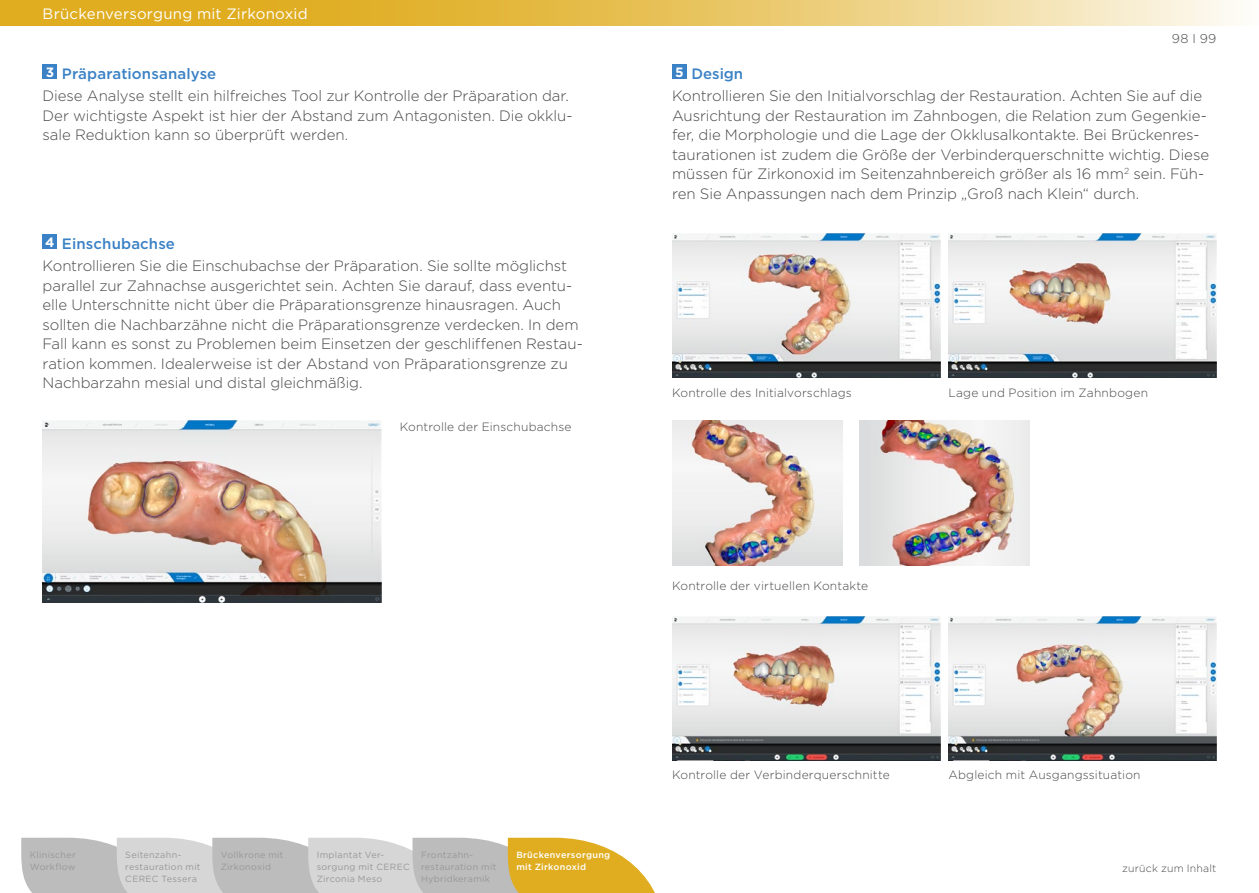
<style>
.page{position:relative;width:1259px;height:893px;background:#fff}
.page>*{position:absolute;margin:0;border:0;box-sizing:border-box;transform-origin:0 0}
.t1{font:300 15px/19.5px "Gotham";letter-spacing:-.005em;color:#484848}
.t2{font:15px "Gotham";letter-spacing:.015em;color:#fff}
.t3{font:300 12.75px "Gotham";color:#484848}
.t4{font:300 12px "Gotham";letter-spacing:.015em;color:#484848}
.t5{font:300 10.5px "Gotham";letter-spacing:.02em;color:#484848}
.t6{font:9px/12px "Gotham";letter-spacing:.035em;color:#989898}
.t7{font:500 9px/12px "Gotham";letter-spacing:.035em;color:#fff}
.s1{font-weight:700;font-size:13.5px;color:#fff}
.s2{font-weight:500;color:#3a81c5}
</style>
<div class="page">
<svg style="left:0;top:0;width:1240px;height:26px;background:#e8c562"></svg>
<img style="left:948px;top:234px;width:268px;height:144px">
<img style="left:948px;top:617px;width:268px;height:143px">
<img style="left:672px;top:617px;width:268px;height:143px">
<img style="left:672px;top:421px;width:170px;height:145px">
<img style="left:859px;top:421px;width:170px;height:145px">
<svg style="left:21px;top:838px;width:634px;height:55px;background:#cfc5ab"></svg>
<div style="left:43px;top:64px;width:14px;height:15px;background:#3a81c5"></div>
<div style="left:43px;top:234px;width:14px;height:15px;background:#3a81c5"></div>
<div style="left:672px;top:64px;width:15px;height:15px;background:#3a81c5"></div>
<img style="left:43px;top:421px;width:338px;height:182px">
<img style="left:672px;top:234px;width:268px;height:144px">
<p class="t2" style="left:43px;top:4px;width:267px">Brückenversorgung mit Zirkonoxid</p>
<p class="t1" style="left:43px;top:62px;width:528px;line-height:22.6px"><span class="s1">3</span> <span class="s2">Präparationsanalyse<br></span>Diese Analyse stellt ein hilfreiches Tool zur Kontrolle der Präparation dar.</p>
<p class="t1" style="left:43px;top:105px;width:531px">Der wichtigste Aspekt ist hier der Abstand zum Antagonisten. Die okklu&shy;sale Reduktion kann so überprüft werden.</p>
<p class="t1" style="left:43px;top:232px;width:526px;line-height:22.6px"><span class="s1">4</span> <span class="s2">Einschubachse<br></span>Kontrollieren Sie die Einschubachse der Präparation. Sie sollte möglichst</p>
<p class="t1" style="left:43px;top:275px;width:542px">parallel zur Zahnachse ausgerichtet sein. Achten Sie darauf, dass eventu&shy;elle Unterschnitte nicht über die Präparationsgrenze hinausragen. Auch sollten die Nachbarzähne nicht die Präparationsgrenze verdecken. In dem Fall kann es sonst zu Problemen beim Einsetzen der geschliffenen Restau&shy;ration kommen. Idealerweise ist der Abstand von Präparationsgrenze zu Nachbarzahn mesial und distal gleichmäßig.</p>
<p class="t4" style="left:400px;top:419px;width:173px">Kontrolle der Einschubachse</p>
<p class="t3" style="left:1172px;top:30px;width:46px">98 I 99</p>
<p class="t1" style="left:672px;top:62px;width:531px;line-height:22.6px"><span class="s1">5</span> <span class="s2">Design<br></span>Kontrollieren Sie den Initialvorschlag der Restauration. Achten Sie auf die</p>
<p class="t1" style="left:672px;top:105px;width:538px">Ausrichtung der Restauration im Zahnbogen, die Relation zum Gegenkie&shy;fer, die Morphologie und die Lage der Okklusalkontakte. Bei Brückenres&shy;taurationen ist zudem die Größe der Verbinderquerschnitte wichtig. Diese müssen für Zirkonoxid im Seitenzahnbereich größer als 16 mm<sup>2</sup> sein. Füh&shy;ren Sie Anpassungen nach dem Prinzip „Groß nach Klein“ durch.</p>
<p class="t4" style="left:672px;top:385px;width:181px">Kontrolle des Initialvorschlags</p>
<p class="t4" style="left:672px;top:578px;width:198px">Kontrolle der virtuellen Kontakte</p>
<p class="t4" style="left:948px;top:385px;width:201px">Lage und Position im Zahnbogen</p>
<p class="t6" style="left:30px;top:848px;width:48px">Klinischer<br>Workflow</p>
<p class="t6" style="left:221px;top:848px;width:64px">Vollkrone mit<br>Zirkonoxid</p>
<p class="t6" style="left:317px;top:848px;width:94px">Implantat Ver&shy;sorgung mit CEREC<br>Zirconia Meso</p>
<p class="t6" style="left:421px;top:848px;width:77px">Frontzahn&shy;restauration mit<br>Hybridkeramik</p>
<p class="t7" style="left:516px;top:848px;width:95px">Brückenversorgung mit Zirkonoxid</p>
<p class="t6" style="left:125px;top:848px;width:77px">Seitenzahn&shy;restauration mit<br>CEREC Tessera</p>
<p class="t4" style="left:672px;top:767px;width:219px">Kontrolle der Verbinderquerschnitte</p>
<p class="t4" style="left:948px;top:767px;width:194px">Abgleich mit Ausgangssituation</p>
<p class="t5" style="left:1122px;top:861px;width:96px">zurück zum Inhalt</p>
</div>
